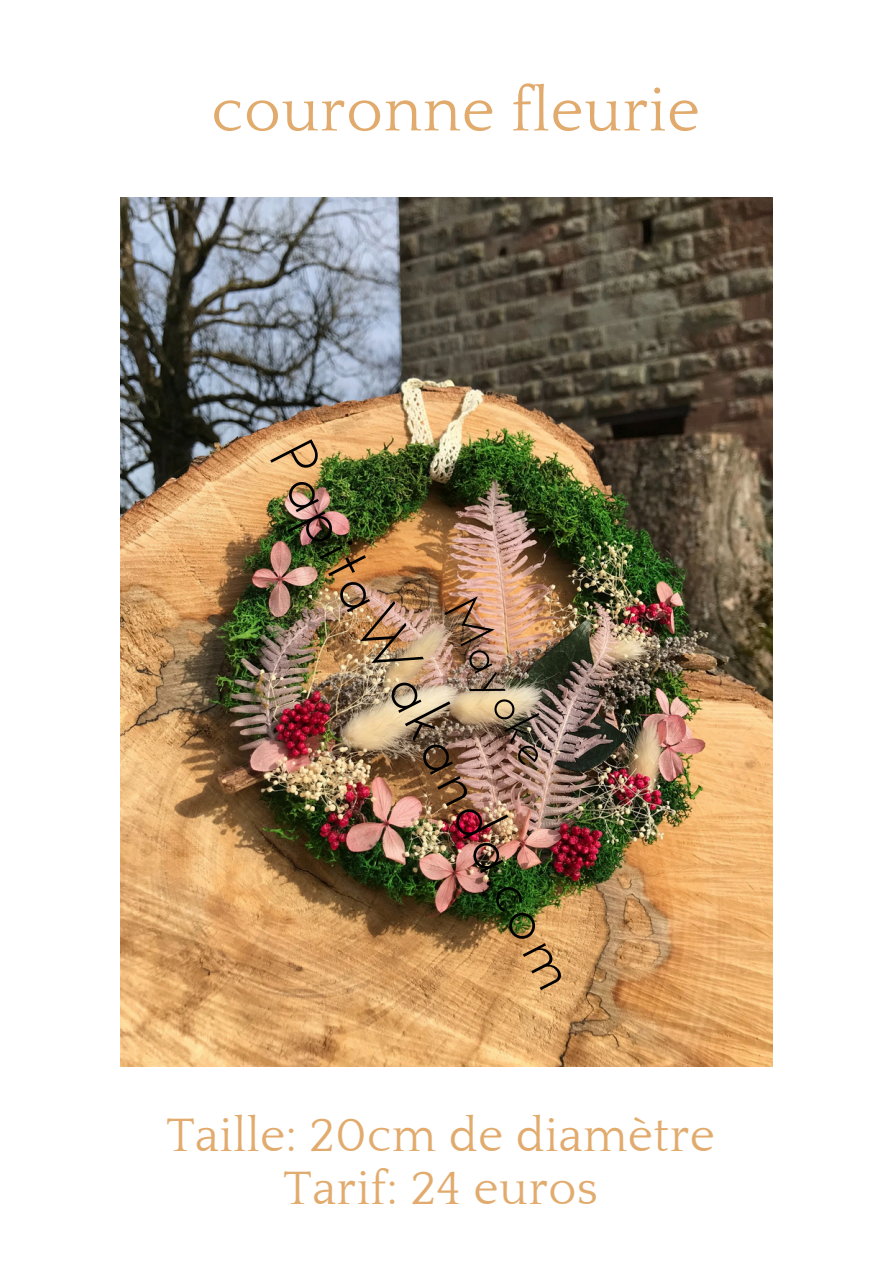
<style>
.page{position:relative;width:894px;height:1264px;background:#fff}
.page>*{position:absolute;margin:0;border:0;box-sizing:border-box;transform-origin:0 0}
.t1{font:66px "Josefin Sans";color:#000}
.t2{font:63px "Quattrocento";letter-spacing:.01em;color:#e2ab6e}
.t3{font:51px "Josefin Sans";color:#000}
.t4{font:48px "Quattrocento";letter-spacing:.01em;color:#e2ab6e}
</style>
<div class="page">
<img style="left:121px;top:197px;width:651px;height:869px">
<p class="t2" style="left:211px;top:77px;width:490px">couronne fleurie</p>
<p class="t1" style="left:312px;top:433px;width:607px;rotate:63deg">PapitaWakanda.com</p>
<p class="t3" style="left:476px;top:591px;width:183px;rotate:63deg">Mayoké</p>
<h1 class="t4" style="left:166px;top:1110px;width:550px">Taille: 20cm de diamètre</h1>
<p class="t4" style="left:283px;top:1163px;width:316px">Tarif: 24 euros</p>
</div>
